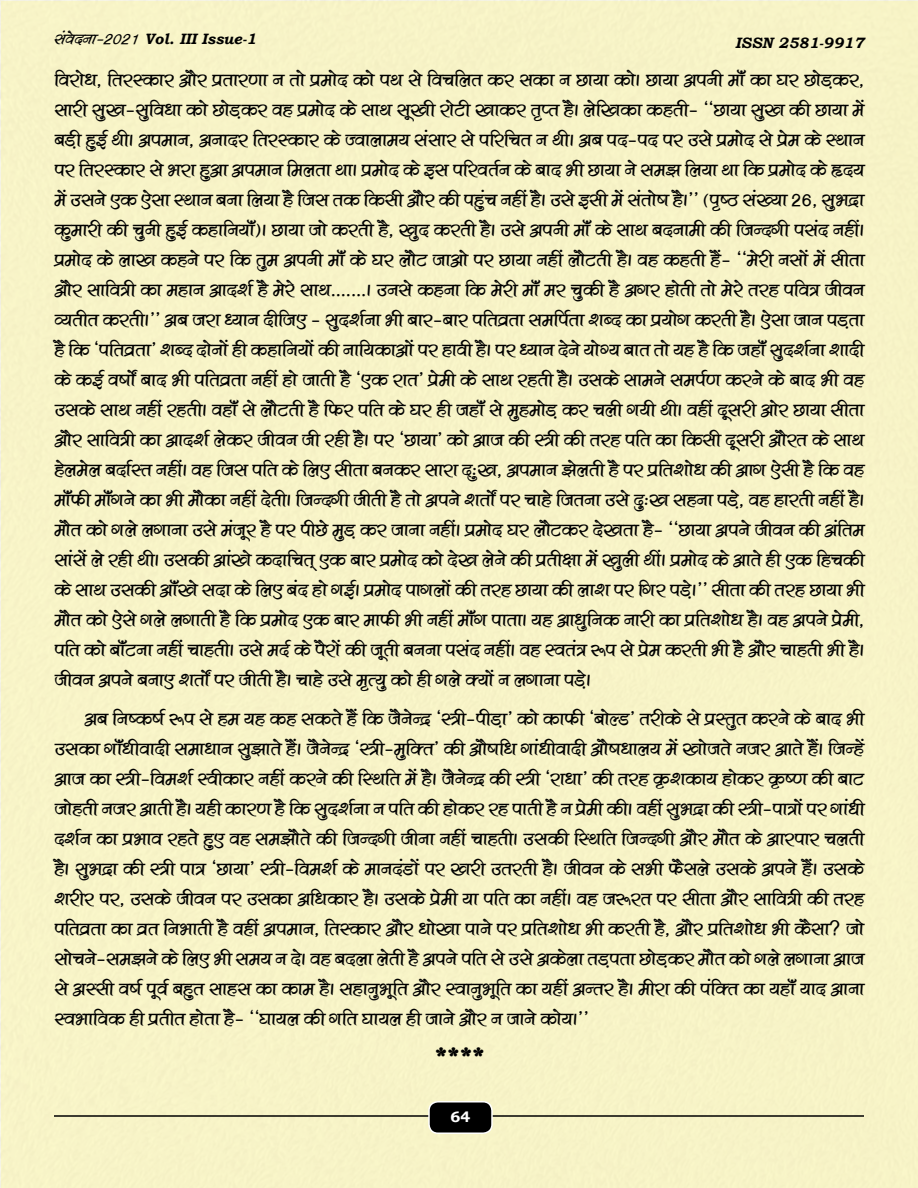
<style>
.page{position:relative;width:918px;height:1188px;background:#fff}
.page>*{position:absolute;margin:0;border:0;box-sizing:border-box;transform-origin:0 0}
.Hindi_Paragrah{font:700 21.75px/30px "Kruti Dev 500";color:#000}
.Hindi_Paragrah-2{font:700 21px "Kruti Dev 500";color:#000}
.t1{font:italic 700 15px "Bookman Old Style";color:#000}
.Eng__Article_Heading{font:700 15px "Bookman Old Style";color:#fff}
.s1{font-family:"Kruti Dev 500";font-weight:900;font-size:18px}
</style>
<div class="page">
<div style="left:2px;top:2px;width:916px;height:1186px;background:#f7f3c7"></div>
<hr style="left:54px;top:1115px;width:810px;height:2px;background:#000">
<div style="left:429px;top:1102px;width:63px;height:31px;background:#000;border-radius:9px"></div>
<div style="left:428px;top:1101px;width:65px;height:33px;border:2px solid #fff;border-radius:9px"></div>
<div style="left:430px;top:1111px;width:60px;height:12px;background:#000;border-radius:4px"></div>
<p class="t1" style="left:54px;top:28px;width:204px"><span class="s1">laosnuk&amp;2021</span> Vol. III Issue-1</p>
<p class="t1" style="left:735px;top:32px;width:130px">ISSN 2581-9917</p>
<p class="Hindi_Paragrah" style="left:54px;top:67px;width:818px">fojks/k] frjLdkj vkSj izrkj.kk u rks izeksn dks iFk ls fopfyr dj ldk u Nk;k dksA Nk;k viuh ek¡ dk ?kj NksM+dj] lkjh lq[k&amp;lqfo/kk dks NksM+dj og izeksn ds lkFk lw[kh jksVh [kkdj r`Ir gSA ysf[kdk dgrh&amp; ^^Nk;k lq[k dh Nk;k esa cM+h gqbZ FkhA vieku] vuknj frjLdkj ds Tokyke; lalkj ls ifjfpr u FkhA vc in&amp;in ij mls izeksn ls izse ds LFkku ij frjLdkj ls Hkjk gqvk vieku feyrk FkkA izeksn ds bl ifjorZu ds ckn Hkh Nk;k us le&gt; fy;k Fkk fd izeksn ds ân; esa mlus ,d ,slk LFkku cuk fy;k gSftl rd fdlh vkSj dh igqap ugha gSA mls blh esa larks"k gSA** ¼i`"B la[;k 26] lqHknzk dqekjh dh pquh gqbZ dgkfu;k¡½A Nk;k tks djrh gS] [kqn djrh gSA mls viuh ek¡ ds lkFk cnukeh dh ftUnxh ilan ughaA izeksn ds yk[k dgus ij fd rqe viuh ek¡ ds ?kj ykSV tkvks ij Nk;k ugha ykSVrh gSA og dgrh gSa&amp; ^^esjh ulksa esa lhrk vkSj lkfo=h dk egku vkn'kZ gSesjs lkFk-------A muls dguk fd esjh ek¡ ej pqdh gSvxj gksrh rks esjs rjg ifo= thou O;rhr djrhA** vc tjk /;ku nhft, &amp; lqn'kZuk Hkh ckj&amp;ckj ifrozrk lefiZrk 'kCn dk iz;ksx djrh gSA ,slk tku iM+rk gSfd ^ifrozrk* 'kCn nksuksa gh dgkfu;ksa dh ukf;dkvksa ij gkoh gSA ij /;ku nsus ;ksX; ckr rks ;g gSfd tgk¡ lqn'kZuk 'kknh ds dbZ o"kks± ckn Hkh ifrozrk ugha gks tkrh gS^,d jkr* izseh ds lkFk jgrh gSA mlds lkeus leiZ.k djus ds ckn Hkh og mlds lkFk ugha jgrhA ogk¡ ls ykSVrh gSfQj ifr ds ?kj gh tgk¡ ls eqgeksM+ dj pyh x;h FkhA ogha nwljh vksj Nk;k lhrk vkSj lkfo=h dk vkn'kZ ysdj thou th jgh gSA ij ^Nk;k* dks vkt dh L=h dh rjg ifr dk fdlh nwljh vkSjr ds lkFk gsyesy cnkZLr ughaA og ftl ifr ds fy, lhrk cudj lkjk n%q[k] vieku &gt;syrh gSij izfr'kks/k dh vkx ,slh gSfd og ek¡Qh ek¡xus dk Hkh ekSdk ugha nsrhA ftUnxh thrh gSrks vius 'krks± ij pkgs ftruk mls nq%[k lguk iM+s] og gkjrh ugha gSA ekSr dks xys yxkuk mls eatwj gSij ihNs eqM+ dj tkuk ughaA izeksn ?kj ykSVdj ns[krk gS&amp; ^^Nk;k vius thou dh vafre lkalsa ys jgh FkhA mldh vka[ks dnkfpr~ ,d ckj izeksn dks ns[k ysus dh izrh{kk esa [kqyh FkhaA izeksn ds vkrs gh ,d fgpdh ds lkFk mldh vk¡[ks lnk ds fy, can gks xbZA izeksn ikxyksa dh rjg Nk;k dh yk'k ij fxj iM+sA** lhrk dh rjg Nk;k Hkh ekSr dks ,sls xys yxkrh gSfd izeksn ,d ckj ekQh Hkh ugha ek¡x ikrkA ;g vk/kqfud ukjh dk izfr'kks/k gSA og vius izseh] ifr dks ck¡Vuk ugha pkgrhA mls enZ ds iSjksa dh twrh cuuk ilan ughaA og Lora= :i ls izse djrh Hkh gSvkSj pkgrh Hkh gSA thou vius cuk, 'krks± ij thrh gSA pkgs mls e`R;q dks gh xys D;ksa u yxkuk iM+sA</p>
<p class="Hindi_Paragrah" style="left:54px;top:706px;width:812px;text-align:justify;text-indent:30px">vc fu"d"kZ :i ls ge ;g dg ldrs gSa fd tSusUnz ^L=h&amp;ihM+k* dks dkQh ^cksYM* rjhds ls izLrqr djus ds ckn Hkh mldk xk¡/khoknh lek/kku lq&gt;krs gSaA tSusUnz ^L=h&amp;eqfDr* dh vkS"kf/k xka/khoknh vkS"k/kky; esa [kkstrs utj vkrs gSaA ftUgsa vkt dk L=h&amp;foe'kZ Lohdkj ugha djus dh fLFkfr esa gSA tSusUnz dh L=h ^jk/kk* dh rjg Ñ'kdk; gksdj Ñ".k dh ckV tksgrh utj vkrh gSA ;gh dkj.k gSfd lqn'kZuk u ifr dh gksdj jg ikrh gSu izseh dhA ogha lqHknzk dh L=h&amp;ik=ksa ij xkaÄh n'kZu dk izHkko jgrs gq, og le&gt;kSrs dh ftUnxh thuk ugha pkgrhA mldh fLFkfr ftUnxh vkSj ekSr ds vkjikj pyrh gSA lqHknzk dh L=h ik= ^Nk;k* L=h&amp;foe'kZ ds ekunaMksa ij [kjh mrjrh gSA thou ds lHkh QSlys mlds vius gaSA mlds 'kjhj ij] mlds thou ij mldk vf/kdkj gSA mlds izseh ;k ifr dk ughaA og t:jr ij lhrk vkSj lkfo=h dh rjg ifrozrk dk ozr fuHkkrh gSogha vieku] frLdkj vkSj /kks[kk ikus ij izfr'kks/k Hkh djrh gS] vkSj izfr'kks/k Hkh dSlk\ tks lkspus&amp;le&gt;us ds fy, Hkh le; u nsA og cnyk ysrh gSvius ifr ls mls vdsyk rM+irk NksM+dj ekSr dks xys yxkuk vkt ls vLlh o"kZ iwoZ cgqr lkgl dk dke gSA lgkuqHkwfr vkSj LokuqHkwfr dk ;gha vUrj gSA ehjk dh iafDr dk ;gk¡ ;kn vkuk LoHkkfod gh izrhr gksrk gS&amp; ^^?kk;y dh xfr ?kk;y gh tkus vkSj u tkus dks;A**</p>
<p class="Hindi_Paragrah-2" style="left:434px;top:1046px;width:51px">¹¹¹¹</p>
<p class="Eng__Article_Heading" style="left:451px;top:1106px;width:21px">64</p>
</div>
